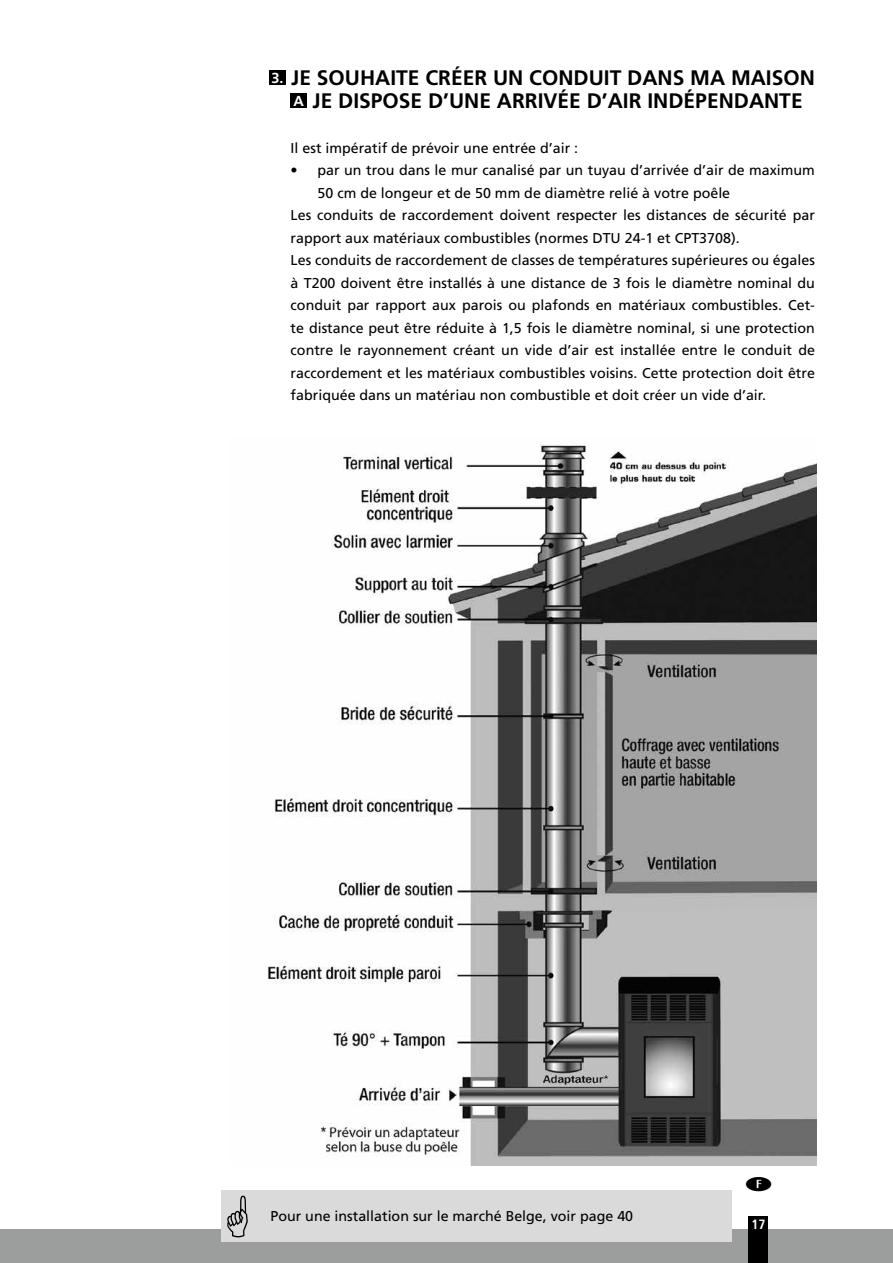
<style>
.page{position:relative;width:893px;height:1263px;background:#fff}
.page>*{position:absolute;margin:0;border:0;box-sizing:border-box;transform-origin:0 0}
.t1{font:700 21px/22.5px "Frutiger LT Std";color:#000;text-align:center}
.t2{font:14.25px "Frutiger LT Std";color:#000}
.t3{font:700 condensed 13.5px "Frutiger LT Std";color:#fff}
.s1{font-size:14.55px;color:#fff}
</style>
<div class="page">
<div style="left:0;top:1229px;width:893px;height:34px;background:#9c9d9d"></div>
<div style="left:748px;top:1216px;width:20px;height:47px;background:#000"></div>
<div style="left:269px;top:71px;width:16px;height:14px;background:#000"></div>
<div style="left:291px;top:93px;width:16px;height:15px;background:#000"></div>
<div style="left:221px;top:1190px;width:48px;height:51px;background:#dadada"></div>
<div style="left:269px;top:1190px;width:462px;height:51px;background:#dadada"></div>
<img style="left:268px;top:443px;width:548px;height:722px">
<h1 class="t1" style="left:271px;top:67px;width:545px"><span class="s1">3.</span> JE SOUHAITE CRÉER UN CONDUIT DANS MA MAISON<br><span class="s1">A</span> JE DISPOSE D’UNE ARRIVÉE D’AIR INDÉPENDANTE</h1>
<p class="t2" style="left:291px;top:139px;width:289px">Il est impératif de prévoir une entrée d’air :</p>
<p class="t2" style="left:291px;top:162px;width:526px">• par un trou dans le mur canalisé par un tuyau d’arrivée d’air de maximum</p>
<p class="t2" style="left:318px;top:184px;width:414px">50 cm de longeur et de 50 mm de diamètre relié à votre poêle</p>
<p class="t2" style="left:291px;top:207px;width:526px">Les conduits de raccordement doivent respecter les distances de sécurité par</p>
<p class="t2" style="left:291px;top:229px;width:451px">rapport aux matériaux combustibles (normes DTU 24-1 et CPT3708).</p>
<p class="t2" style="left:291px;top:252px;width:526px">Les conduits de raccordement de classes de températures supérieures ou égales</p>
<p class="t2" style="left:291px;top:274px;width:526px">à T200 doivent être installés à une distance de 3 fois le diamètre nominal du</p>
<p class="t2" style="left:291px;top:297px;width:526px">conduit par rapport aux parois ou plafonds en matériaux combustibles. Cet-</p>
<p class="t2" style="left:291px;top:319px;width:526px">te distance peut être réduite à 1,5 fois le diamètre nominal, si une protection</p>
<p class="t2" style="left:291px;top:342px;width:526px">contre le rayonnement créant un vide d’air est installée entre le conduit de</p>
<p class="t2" style="left:291px;top:364px;width:526px">raccordement et les matériaux combustibles voisins. Cette protection doit être</p>
<p class="t2" style="left:291px;top:387px;width:477px">fabriquée dans un matériau non combustible et doit créer un vide d’air.</p>
<p class="t2" style="left:270px;top:1207px;width:364px">Pour une installation sur le marché Belge, voir page 40</p>
<p class="t3" style="left:751px;top:1216px;width:16px">17</p>
</div>
